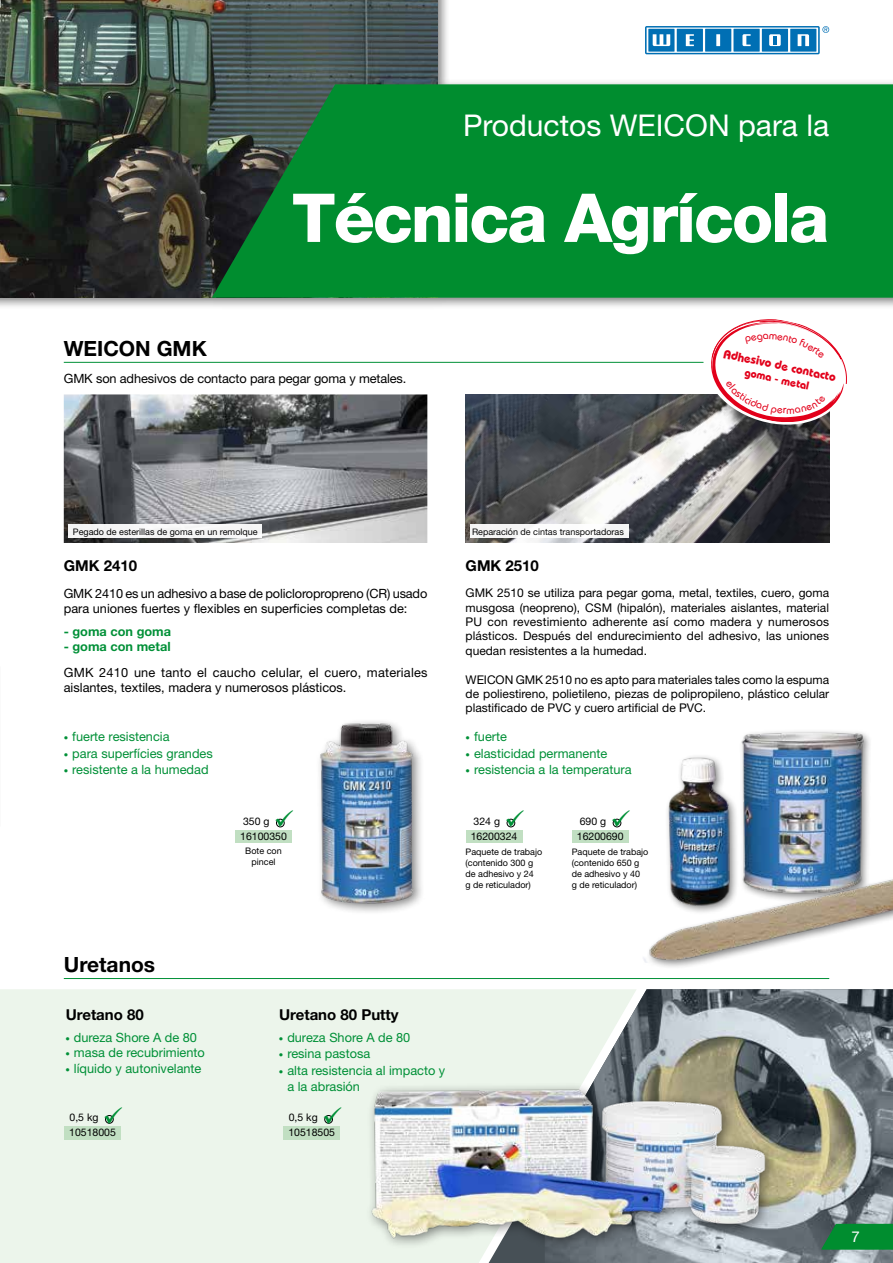
<style>
.page{position:relative;width:893px;height:1263px;background:#fff}
.page>*{position:absolute;margin:0;border:0;box-sizing:border-box;transform-origin:0 0}
.t1{font:800 67.5px "Helvetica Neue";letter-spacing:-.03em;color:#fff}
.t2{font:30px "Helvetica Neue";color:#fff}
.t3{font:700 21px "Helvetica Neue";color:#000}
.t4{font:700 15px "Helvetica Neue";color:#000}
.t5{font:15px "Helvetica Neue";color:#fff}
.t6{font:12.75px/15.3px "Helvetica Neue";color:#000}
.t7{font:12.75px/16.5px "Helvetica Neue";color:#009037}
.t8{font:700 12.75px "Helvetica Neue";color:#009037}
.t9{font:700 12.3px "Bauhaus IT Cby BT";color:#e2001a}
.t10{font:12px/14.4px "Helvetica Neue";color:#000;text-align:justify}
.t11{font:700 11.25px "Bauhaus IT Cby BT";color:#e2001a}
.t12{font:10.5px "Helvetica Neue";color:#000}
.t13{font:9px/10.8px "Helvetica Neue";color:#000}
.s1{font-size:9px}
</style>
<div class="page">
<img style="left:637px;top:989px;width:256px;height:274px">
<div style="left:0;top:989px;width:637px;height:274px;background:#ecf5eb"></div>
<div style="left:640px;top:728px;width:253px;height:242px;background:#000;opacity:.5"></div>
<img style="left:615px;top:728px;width:278px;height:234px">
<img style="left:466px;top:394px;width:363px;height:149px">
<div style="left:0;top:0;width:893px;height:310px;background:#000;opacity:.5"></div>
<img style="left:0;top:0;width:438px;height:298px">
<svg style="left:212px;top:84px;width:681px;height:214px;background:#068631"></svg>
<svg style="left:645px;top:26px;width:184px;height:28px"></svg>
<div style="left:507px;top:819px;width:8px;height:8px;border:1px solid #000;border-radius:50%"></div>
<div style="left:466px;top:830px;width:57px;height:13px;background:#c1dfc2"></div>
<div style="left:572px;top:830px;width:57px;height:13px;background:#c1dfc2"></div>
<img style="left:64px;top:394px;width:363px;height:149px">
<div style="left:235px;top:830px;width:57px;height:13px;background:#c1dfc2"></div>
<hr style="left:64px;top:362px;width:765px;height:1px;background:#009037">
<div style="left:315px;top:718px;width:110px;height:197px;background:#000;opacity:.5"></div>
<img style="left:315px;top:718px;width:109px;height:185px">
<div style="left:64px;top:1126px;width:57px;height:13px;background:#c1dfc2"></div>
<div style="left:283px;top:1126px;width:57px;height:13px;background:#c1dfc2"></div>
<div style="left:68px;top:524px;width:194px;height:14px;background:#f5f5f6"></div>
<div style="left:470px;top:524px;width:158px;height:14px;background:#f7f7f7"></div>
<img style="left:340px;top:1056px;width:455px;height:201px">
<hr style="left:64px;top:978px;width:765px;height:1px;background:#009037">
<svg style="left:821px;top:1224px;width:72px;height:25px;background:#088733"></svg>
<svg style="left:612px;top:810px;width:18px;height:17px"></svg>
<svg style="left:276px;top:818px;width:9px;height:9px"></svg>
<svg style="left:105px;top:1107px;width:17px;height:16px"></svg>
<svg style="left:324px;top:1107px;width:17px;height:16px"></svg>
<svg style="left:696px;top:306px;width:161px;height:128px"></svg>
<h2 class="t2" style="left:463px;top:108px;width:368px">Productos WEICON para la</h2>
<h1 class="t1" style="left:292px;top:178px;width:539px">Técnica Agrícola</h1>
<h3 class="t3" style="left:64px;top:335px;width:145px">WEICON GMK</h3>
<p class="t6" style="left:64px;top:371px;width:344px">GMK son adhesivos de contacto para pegar goma y metales.</p>
<p class="t9" style="left:725px;top:346px;width:116px;rotate:12deg">Adhesivo de contacto</p>
<p class="t11" style="left:746px;top:365px;width:67px;rotate:12deg">goma - metal</p>
<p class="t13" style="left:73px;top:526px;width:186px">Pegado de esterillas de goma en un remolque</p>
<p class="t13" style="left:472px;top:526px;width:153px">Reparación de cintas transportadoras</p>
<p class="t4" style="left:64px;top:557px;width:75px">GMK 2410</p>
<p class="t4" style="left:466px;top:557px;width:75px">GMK 2510</p>
<p class="t6" style="left:64px;top:585px;width:365px">GMK 2410 es un adhesivo a base de policloropropreno (CR) usado para uniones fuertes y flexibles en superficies completas de:</p>
<p class="t8" style="left:64px;top:623px;width:109px">- goma con goma</p>
<p class="t8" style="left:64px;top:639px;width:108px">- goma con metal</p>
<p class="t6" style="left:64px;top:665px;width:365px">GMK 2410 une tanto el caucho celular, el cuero, materiales aislantes, textiles, madera y numerosos plásticos.</p>
<p class="t10" style="left:466px;top:585px;width:365px">GMK 2510 se utiliza para pegar goma, metal, textiles, cuero, goma musgosa (neopreno), CSM (hipalón), materiales aislantes, material PU con revestimiento adherente así como madera y numerosos plásticos. Después del endurecimiento del adhesivo, las uniones quedan resistentes a la humedad.</p>
<p class="t10" style="left:466px;top:672px;width:365px">WEICON GMK 2510 no es apto para materiales tales como la espuma de poliestireno, polietileno, piezas de polipropileno, plástico celular plastificado de PVC y cuero artificial de PVC.</p>
<p class="t7" style="left:64px;top:728px;width:107px"><span class="s1">•</span> fuerte resistencia</p>
<p class="t7" style="left:64px;top:744px;width:150px"><span class="s1">•</span> para superfícies grandes</p>
<p class="t7" style="left:64px;top:761px;width:146px"><span class="s1">•</span> resistente a la humedad</p>
<p class="t7" style="left:466px;top:728px;width:43px"><span class="s1">•</span> fuerte</p>
<p class="t7" style="left:466px;top:744px;width:143px"><span class="s1">•</span> elasticidad permanente</p>
<p class="t7" style="left:466px;top:761px;width:168px"><span class="s1">•</span> resistencia a la temperatura</p>
<p class="t12" style="left:243px;top:815px;width:28px">350 g</p>
<p class="t13" style="left:245px;top:845px;width:38px;text-align:center">Bote con pincel</p>
<p class="t12" style="left:240px;top:830px;width:48px">16100350</p>
<p class="t12" style="left:474px;top:815px;width:28px">324 g</p>
<p class="t12" style="left:504px;top:830px;width:121px"><sup>✓</sup> 16200690</p>
<p class="t12" style="left:580px;top:815px;width:28px">690 g</p>
<p class="t12" style="left:471px;top:830px;width:48px">16200324</p>
<p class="t13" style="left:466px;top:846px;width:78px">Paquete de trabajo (contenido 300 g de adhesivo y 24<br>g de reticulador)</p>
<p class="t13" style="left:572px;top:846px;width:78px">Paquete de trabajo (contenido 650 g de adhesivo y 40<br>g de reticulador)</p>
<h3 class="t3" style="left:64px;top:951px;width:93px">Uretanos</h3>
<p class="t4" style="left:66px;top:1006px;width:80px">Uretano 80</p>
<p class="t7" style="left:65px;top:1028px;width:133px"><span class="s1">•</span> dureza Shore A de 80</p>
<p class="t7" style="left:65px;top:1043px;width:141px"><span class="s1">•</span> masa de recubrimiento</p>
<p class="t7" style="left:65px;top:1060px;width:138px"><span class="s1">•</span> líquido y autonivelante</p>
<p class="t4" style="left:279px;top:1006px;width:121px">Uretano 80 Putty</p>
<p class="t7" style="left:279px;top:1028px;width:133px"><span class="s1">•</span> dureza Shore A de 80</p>
<p class="t7" style="left:279px;top:1045px;width:93px"><span class="s1">•</span> resina pastosa</p>
<p class="t7" style="left:287px;top:1061px;width:159px;text-indent:-9px"><span class="s1">•</span> alta resistencia al impacto y a la abrasión</p>
<p class="t12" style="left:70px;top:1111px;width:30px">0,5 kg</p>
<p class="t12" style="left:289px;top:1111px;width:30px">0,5 kg</p>
<p class="t12" style="left:69px;top:1126px;width:48px">10518005</p>
<p class="t12" style="left:288px;top:1126px;width:48px">10518505</p>
<p class="t5" style="left:852px;top:1228px;width:10px">7</p>
</div>
